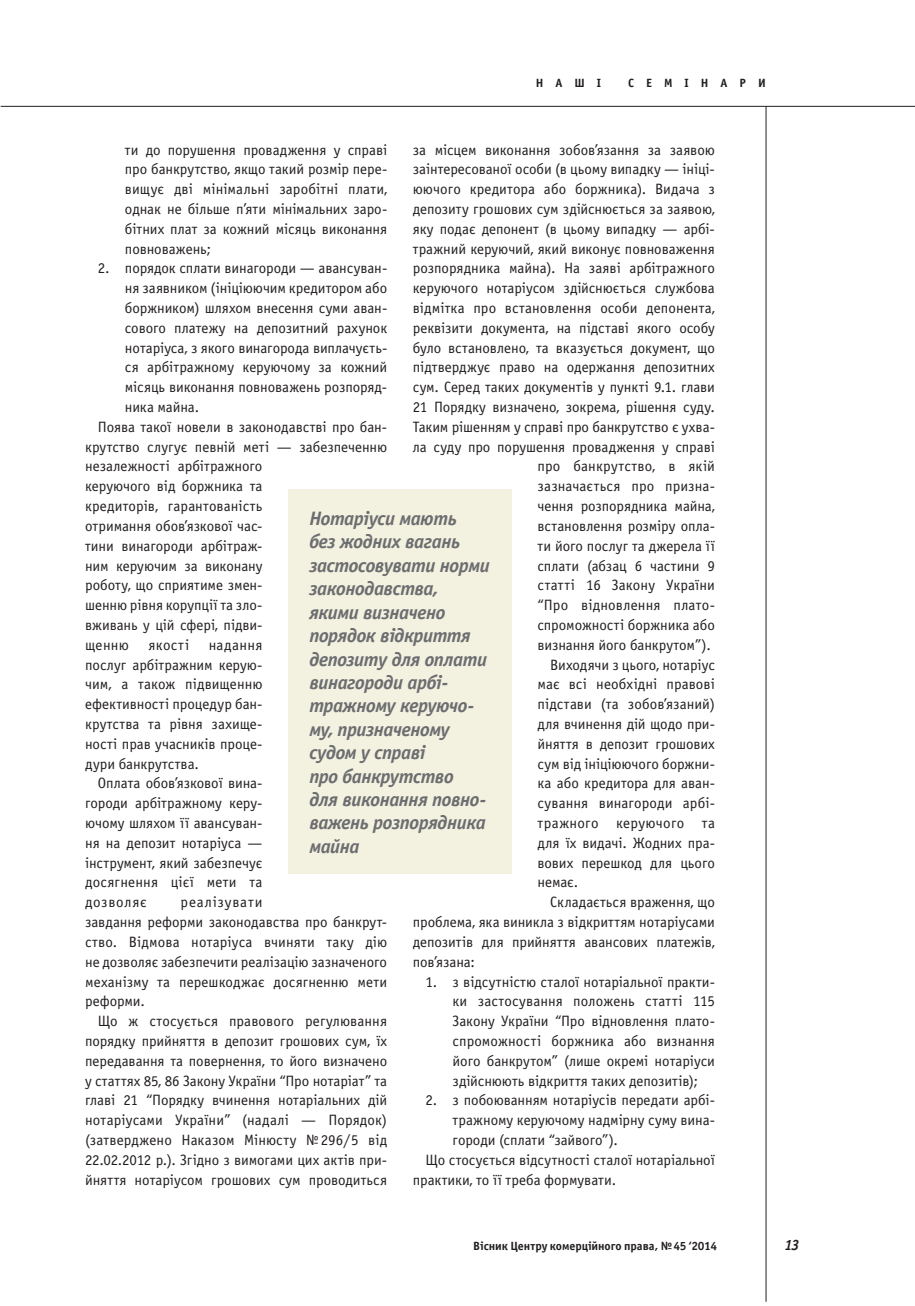
<style>
.page{position:relative;width:915px;height:1306px;background:#fff}
.page>*{position:absolute;margin:0;border:0;box-sizing:border-box;transform-origin:0 0}
.t1{font:italic 700 19.5px/23.4px "Officina Sans C";letter-spacing:-.03em;color:#6c6d70}
.t2{font:15px/19.8px "Officina Sans C";letter-spacing:-.005em;color:#231f20;text-align:justify}
.t3{font:15px "Officina Sans C";letter-spacing:.015em;color:#231f20}
.t4{font:15px "Officina Sans C";letter-spacing:.02em;color:#231f20}
.t5{font:italic 700 15px "Officina Sans C";color:#231f20}
.t6{font:700 12px "Officina Sans C";letter-spacing:-.005em;color:#231f20}
</style>
<div class="page">
<hr style="left:765px;top:106px;width:1px;height:1195px;background:#231f20">
<hr style="left:1px;top:106px;width:913px;height:1px;background:#231f20">
<div style="left:288px;top:489px;width:224px;height:385px;background:#f3f1df"></div>
<p class="t6" style="left:535px;top:76px;width:67px">Н аші</p>
<p class="t6" style="left:628px;top:76px;width:139px">семінар и</p>
<p class="t2" style="left:412px;top:140px;width:303px">за місцем виконання зобов’язання за заявою</p>
<p class="t2" style="left:412px;top:160px;width:303px">заінтересованої особи (в цьому випадку — ініці-</p>
<p class="t2" style="left:412px;top:179px;width:303px">юючого кредитора або боржника). Видача з</p>
<p class="t2" style="left:412px;top:199px;width:303px">депозиту грошових сум здійснюється за заявою,</p>
<p class="t2" style="left:412px;top:219px;width:303px">яку подає депонент (в цьому випадку — арбі-</p>
<p class="t2" style="left:412px;top:239px;width:303px">тражний керуючий, який виконує повноваження</p>
<p class="t2" style="left:412px;top:259px;width:303px">розпорядника майна). На заяві арбітражного</p>
<p class="t2" style="left:412px;top:278px;width:303px">керуючого нотаріусом здійснюється службова</p>
<p class="t2" style="left:412px;top:298px;width:303px">відмітка про встановлення особи депонента,</p>
<p class="t2" style="left:412px;top:318px;width:303px">реквізити документа, на підставі якого особу</p>
<p class="t2" style="left:412px;top:338px;width:303px">було встановлено, та вказується документ, що</p>
<p class="t2" style="left:412px;top:358px;width:303px">підтверджує право на одержання депозитних</p>
<p class="t2" style="left:412px;top:377px;width:303px">сум. Серед таких документів у пункті 9.1. глави</p>
<p class="t2" style="left:412px;top:397px;width:301px">21 Порядку визначено, зокрема, рішення суду.</p>
<p class="t2" style="left:412px;top:417px;width:303px">Таким рішенням у справі про банкрутство є ухва-</p>
<p class="t2" style="left:412px;top:437px;width:303px">ла суду про порушення провадження у справі</p>
<p class="t3" style="left:537px;top:458px;width:179px">про банкрутство, в якій</p>
<p class="t2" style="left:537px;top:476px;width:179px">зазначається про призна-</p>
<p class="t2" style="left:537px;top:496px;width:179px">чення розпорядника майна,</p>
<p class="t2" style="left:537px;top:516px;width:179px">встановлення розміру опла-</p>
<p class="t2" style="left:537px;top:536px;width:179px">ти його послуг та джерела її</p>
<p class="t2" style="left:537px;top:556px;width:179px">сплати (абзац 6 частини 9</p>
<p class="t2" style="left:537px;top:575px;width:179px">статті 16 Закону України</p>
<p class="t2" style="left:537px;top:595px;width:179px">“Про відновлення плато-</p>
<p class="t2" style="left:537px;top:615px;width:179px">спроможності боржника або</p>
<p class="t2" style="left:537px;top:635px;width:172px">визнання його банкрутом”).</p>
<p class="t2" style="left:550px;top:655px;width:166px">Виходячи з цього, нотаріус</p>
<p class="t2" style="left:537px;top:674px;width:179px">має всі необхідні правові</p>
<p class="t2" style="left:537px;top:694px;width:179px">підстави (та зобов’язаний)</p>
<p class="t2" style="left:537px;top:714px;width:179px">для вчинення дій щодо при-</p>
<p class="t2" style="left:537px;top:734px;width:179px">йняття в депозит грошових</p>
<p class="t2" style="left:537px;top:754px;width:179px">сум від ініціюючого боржни-</p>
<p class="t2" style="left:537px;top:773px;width:179px">ка або кредитора для аван-</p>
<p class="t2" style="left:537px;top:793px;width:179px">сування винагороди арбі-</p>
<p class="t4" style="left:537px;top:814px;width:179px">тражного керуючого та</p>
<p class="t2" style="left:537px;top:833px;width:179px">для їх видачі. Жодних пра-</p>
<p class="t2" style="left:537px;top:853px;width:179px">вових перешкод для цього</p>
<p class="t2" style="left:537px;top:872px;width:40px">немає.</p>
<p class="t2" style="left:550px;top:892px;width:166px">Складається враження, що</p>
<p class="t2" style="left:412px;top:912px;width:303px">проблема, яка виникла з відкриттям нотаріусами</p>
<p class="t2" style="left:412px;top:932px;width:303px">депозитів для прийняття авансових платежів,</p>
<p class="t2" style="left:412px;top:952px;width:64px">пов’язана:</p>
<p class="t2" style="left:452px;top:971px;width:264px;text-indent:-27px">1. з відсутністю сталої нотаріальної практи&shy;ки застосування положень статті 115<br>Закону України “Про відновлення плато&shy;спроможності боржника або визнання його банкрутом” (лише окремі нотаріуси здійснюють відкриття таких депозитів);</p>
<p class="t2" style="left:425px;top:1090px;width:291px">2. з побоюванням нотаріусів передати арбі-</p>
<p class="t2" style="left:452px;top:1110px;width:264px">тражному керуючому надмірну суму вина-</p>
<p class="t2" style="left:452px;top:1130px;width:164px">городи (сплати “зайвого”).</p>
<p class="t2" style="left:425px;top:1150px;width:291px">Що стосується відсутності сталої нотаріальної</p>
<p class="t2" style="left:412px;top:1169px;width:202px">практики, то її треба формувати.</p>
<p class="t2" style="left:125px;top:140px;width:264px">ти до порушення провадження у справі про банкрутство, якщо такий розмір пере&shy;вищує дві мінімальні заробітні плати, однак не більше п’яти мінімальних заро&shy;бітних плат за кожний місяць виконання повноважень;</p>
<p class="t2" style="left:98px;top:259px;width:291px">2. порядок сплати винагороди — авансуван-</p>
<p class="t2" style="left:125px;top:278px;width:264px">ня заявником (ініціюючим кредитором або</p>
<p class="t2" style="left:125px;top:298px;width:264px">боржником) шляхом внесення суми аван-</p>
<p class="t2" style="left:125px;top:318px;width:264px">сового платежу на депозитний рахунок</p>
<p class="t2" style="left:125px;top:338px;width:264px">нотаріуса, з якого винагорода виплачуєть-</p>
<p class="t2" style="left:125px;top:358px;width:264px">ся арбітражному керуючому за кожний</p>
<p class="t2" style="left:125px;top:377px;width:264px">місяць виконання повноважень розпоряд-</p>
<p class="t2" style="left:125px;top:397px;width:73px">ника майна.</p>
<p class="t2" style="left:98px;top:417px;width:291px">Поява такої новели в законодавстві про бан-</p>
<p class="t2" style="left:85px;top:437px;width:303px">крутство слугує певній меті — забезпеченню</p>
<p class="t2" style="left:85px;top:457px;width:179px">незалежності арбітражного</p>
<p class="t2" style="left:85px;top:476px;width:179px">керуючого від боржника та</p>
<p class="t2" style="left:85px;top:496px;width:179px">кредиторів, гарантованість</p>
<p class="t2" style="left:85px;top:516px;width:179px">отримання обов’язкової час-</p>
<p class="t2" style="left:85px;top:536px;width:179px">тини винагороди арбітраж-</p>
<p class="t2" style="left:85px;top:556px;width:179px">ним керуючим за виконану</p>
<p class="t2" style="left:85px;top:575px;width:179px">роботу, що сприятиме змен-</p>
<p class="t2" style="left:85px;top:595px;width:179px">шенню рівня корупції та зло-</p>
<p class="t2" style="left:85px;top:615px;width:179px">вживань у цій сфері, підви-</p>
<p class="t2" style="left:85px;top:635px;width:45px">щенню</p>
<p class="t2" style="left:148px;top:635px;width:42px">якості</p>
<p class="t1" style="left:309px;top:507px;width:182px">Нотаріуси мають<br>без жодних вагань застосовувати норми законодавства, якими визначено порядок відкриття депозиту для оплати винагороди арбі&shy;тражному керуючо&shy;му, призначеному судом у справі<br>про банкрутство<br>для виконання повно&shy;важень розпорядника майна</p>
<p class="t2" style="left:85px;top:635px;width:179px;text-indent:124px">надання послуг арбітражним керую&shy;чим, а також підвищенню ефективності процедур бан&shy;крутства та рівня захище&shy;ності прав учасників проце&shy;дури банкрутства.</p>
<p class="t2" style="left:85px;top:773px;width:179px;text-indent:13px">Оплата обов’язкової вина&shy;городи арбітражному керу&shy;ючому шляхом її авансуван&shy;ня на депозит нотаріуса — інструмент, який забезпечує досягнення цієї мети та дозволяє</p>
<p class="t2" style="left:85px;top:892px;width:303px;text-align:left;text-indent:95px">реалізувати<br>завдання реформи законодавства про банкрут&shy;ство. Відмова нотаріуса вчиняти таку дію не дозволяє забезпечити реалізацію зазначеного механізму та перешкоджає досягненню мети реформи.</p>
<p class="t2" style="left:85px;top:1011px;width:303px;text-indent:13px">Що ж стосується правового регулювання порядку прийняття в депозит грошових сум, їх передавання та повернення, то його визначено у статтях 85, 86 Закону України “Про нотаріат” та главі 21 “Порядку вчинення нотаріальних дій нотаріусами України” (надалі — Порядок) (затверджено Наказом Мінюсту №296/5 від 22.02.2012 р.). Згідно з вимогами цих актів при&shy;йняття нотаріусом грошових сум проводиться</p>
<p class="t6" style="left:473px;top:1238px;width:245px">Вісник Центру комерційного права, №45 ‘2014</p>
<p class="t5" style="left:783px;top:1236px;width:17px">13</p>
</div>
